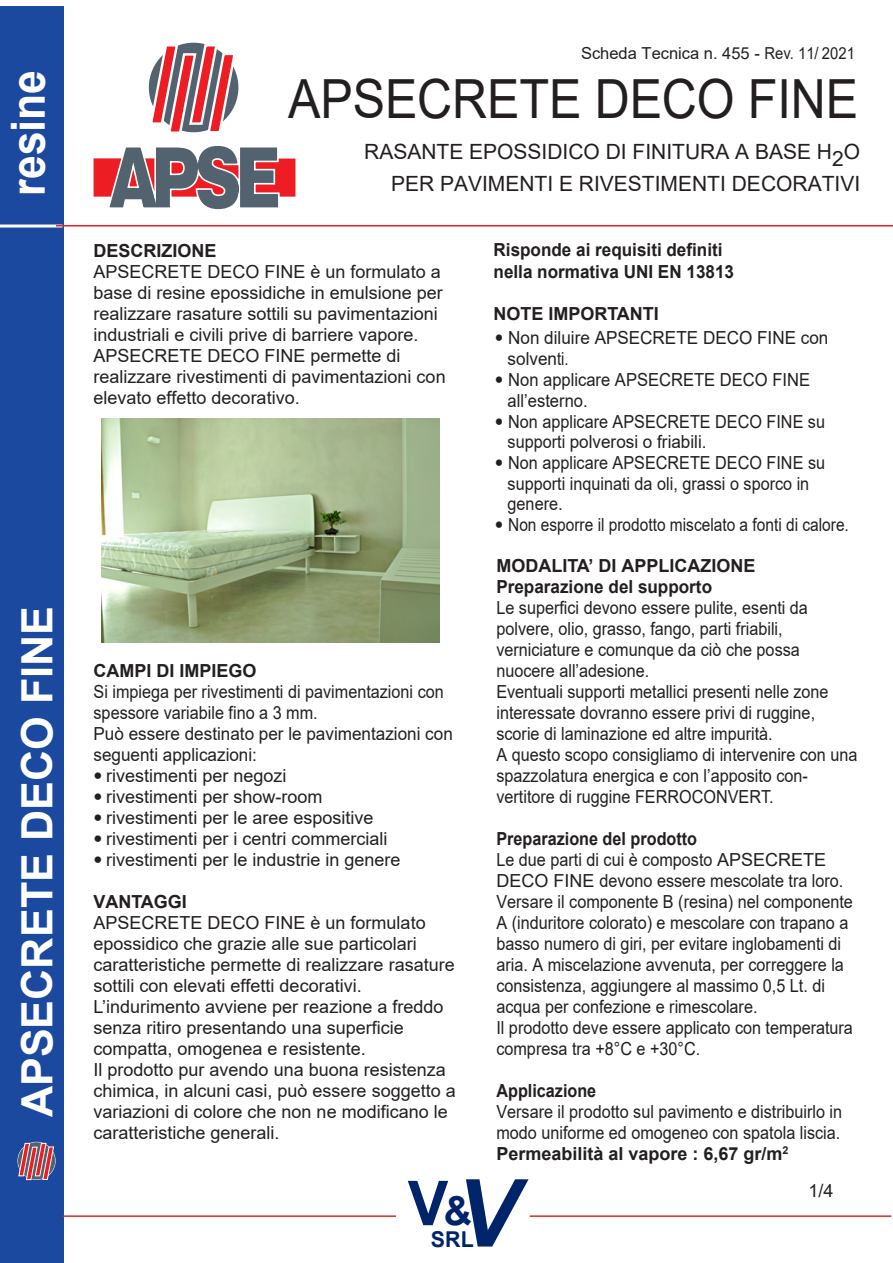
<style>
.page{position:relative;width:893px;height:1263px;background:#fff}
.page>*{position:absolute;margin:0;border:0;box-sizing:border-box;transform-origin:0 0}
.t1{font:italic 700 93.9px "Arial";color:#002469}
.t2{font:700 61.95px "Arial";color:#002469}
.t3{font:54px "Arial";letter-spacing:-.005em;color:#231f20;scale:.9 1}
.t4{font:700 47.1px "Arial";color:#fff;scale:.91 1}
.t5{font:700 43.2px "Arial";color:#fff}
.t6{font:700 21.9px "Arial";color:#002469}
.t7{font:21px/31.5px "Arial";color:#231f20;text-align:right}
.t8{font:18px/21px "Arial";color:#231f20;scale:.9 1}
.t9{font:18px/21px "Arial";color:#231f20}
.t10{font:700 18px/21px "Arial";color:#231f20}
.t11{font:700 18px/21.1px "Arial";color:#231f20;scale:.95 1}
.t12{font:18px "Arial";color:#231f20;scale:.86 1}
.t13{font:18px/21px "Arial";color:#231f20;scale:.92 1}
.t14{font:18px/20.5px "Arial";color:#231f20;scale:.95 1}
.t15{font:700 18px "Arial";color:#231f20;scale:.9 1}
.t16{font:16.5px "Arial";color:#231f20}
.s1{font-family:"Helvetica Neue"}
.s2{font-weight:700}
.s3{font-size:39.75px}
</style>
<div class="page">
<div style="left:1px;top:7px;width:63px;height:1256px;background:#1a499f"></div>
<hr style="left:0;top:224px;width:62px;height:3px;background:#fff">
<hr style="left:56px;top:225px;width:837px;height:2px;background:#ee1d23">
<svg style="left:148px;top:42px;width:89px;height:91px"></svg>
<svg style="left:94px;top:145px;width:201px;height:65px"></svg>
<svg style="left:17px;top:1142px;width:39px;height:39px"></svg>
<img style="left:102px;top:418px;width:338px;height:225px">
<hr style="left:63px;top:1215px;width:828px;height:2px;background:#dd2b1c">
<svg style="left:396px;top:1215px;width:134px;height:2px"></svg>
<h3 class="t4" style="left:-5px;top:196px;width:140px;rotate:-90deg">resine</h3>
<h3 class="t5" style="left:7px;top:1117px;width:513px;rotate:-90deg">APSECRETE DECO FINE</h3>
<p class="t16" style="left:581px;top:42px;width:275px">Scheda Tecnica n. 455 - Rev. 11/ 2021</p>
<h3 class="t3" style="left:288px;top:62px;width:635px">APSECRETE DECO FINE</h3>
<p class="t7" style="left:364px;top:136px;width:497px">RASANTE EPOSSIDICO DI FINITURA A BASE H2O<br>PER PAVIMENTI E RIVESTIMENTI DECORATIVI</p>
<p class="t11" style="left:494px;top:240px;width:255px">Risponde ai requisiti definiti nella normativa UNI EN 13813</p>
<p class="t10" style="left:494px;top:303px;width:167px">NOTE IMPORTANTI</p>
<p class="t14" style="left:508px;top:327px;width:339px;text-indent:-13px"><span class="s1">•</span> Non diluire APSECRETE DECO FINE con solventi.</p>
<p class="t13" style="left:508px;top:369px;width:330px;text-indent:-13px"><span class="s1">•</span> Non applicare APSECRETE DECO FINE all’esterno.</p>
<p class="t8" style="left:508px;top:412px;width:354px;line-height:20.1px;text-indent:-13px"><span class="s1">•</span> Non applicare APSECRETE DECO FINE su supporti polverosi o friabili.</p>
<p class="t8" style="left:508px;top:453px;width:354px;line-height:20.2px;text-indent:-13px"><span class="s1">•</span> Non applicare APSECRETE DECO FINE su supporti inquinati da oli, grassi o sporco in genere.</p>
<p class="t12" style="left:495px;top:512px;width:413px"><span class="s1">•</span> Non esporre il prodotto miscelato a fonti di calore.</p>
<p class="t10" style="left:496px;top:555px;width:261px">MODALITA’ DI APPLICAZIONE<br>Preparazione del supporto</p>
<p class="t8" style="left:496px;top:597px;width:403px">Le superfici devono essere pulite, esenti da polvere, olio, grasso, fango, parti friabili, verniciature e comunque da ciò che possa nuocere all’adesione.<br>Eventuali supporti metallici presenti nelle zone interessate dovranno essere privi di ruggine, scorie di laminazione ed altre impurità.<br>A questo scopo consigliamo di intervenire con una spazzolatura energica e con l’apposito con&shy;vertitore di ruggine FERROCONVERT.</p>
<p class="t15" style="left:496px;top:825px;width:225px">Preparazione del prodotto</p>
<p class="t8" style="left:496px;top:849px;width:398px">Le due parti di cui è composto APSECRETE DECO FINE devono essere mescolate tra loro.<br>Versare il componente B (resina) nel componente A (induritore colorato) e mescolare con trapano a basso numero di giri, per evitare inglobamenti di aria. A miscelazione avvenuta, per correggere la consistenza, aggiungere al massimo 0,5 Lt. di acqua per confezione e rimescolare.<br>Il prodotto deve essere applicato con temperatura compresa tra +8°C e +30°C.</p>
<p class="t15" style="left:496px;top:1077px;width:113px">Applicazione</p>
<p class="t8" style="left:496px;top:1101px;width:386px;text-align:justify">Versare il prodotto sul pavimento e distribuirlo in modo uniforme ed omogeneo con spatola liscia.<br><span class="s2">Permeabilità al vapore : 6,67 gr/m</span><sup>2</sup></p>
<p class="t9" style="left:809px;top:1180px;width:27px">1/4</p>
<p class="t10" style="left:94px;top:240px;width:125px">DESCRIZIONE</p>
<p class="t9" style="left:94px;top:261px;width:354px">APSECRETE DECO FINE è un formulato a base di resine epossidiche in emulsione per realizzare rasature sottili su pavimentazioni industriali e civili prive di barriere vapore.<br>APSECRETE DECO FINE permette di realizzare rivestimenti di pavimentazioni con elevato effetto decorativo.</p>
<p class="t10" style="left:94px;top:660px;width:165px">CAMPI DI IMPIEGO</p>
<p class="t8" style="left:94px;top:681px;width:401px">Si impiega per rivestimenti di pavimentazioni con spessore variabile fino a 3 mm.<br>Può essere destinato per le pavimentazioni con seguenti applicazioni:</p>
<p class="t9" style="left:94px;top:765px;width:194px"><span class="s1">•</span> rivestimenti per negozi</p>
<p class="t9" style="left:94px;top:786px;width:230px"><span class="s1">•</span> rivestimenti per show-room</p>
<p class="t9" style="left:94px;top:807px;width:281px"><span class="s1">•</span> rivestimenti per le aree espositive</p>
<p class="t9" style="left:94px;top:828px;width:295px"><span class="s1">•</span> rivestimenti per i centri commerciali</p>
<p class="t9" style="left:94px;top:849px;width:308px"><span class="s1">•</span> rivestimenti per le industrie in genere</p>
<p class="t10" style="left:94px;top:891px;width:95px">VANTAGGI</p>
<p class="t9" style="left:94px;top:912px;width:364px">APSECRETE DECO FINE è un formulato epossidico che grazie alle sue particolari caratteristiche permette di realizzare rasature sottili con elevati effetti decorativi.<br>L’indurimento avviene per reazione a freddo senza ritiro presentando una superficie compatta, omogenea e resistente.<br>Il prodotto pur avendo una buona resistenza chimica, in alcuni casi, può essere soggetto a variazioni di colore che non ne modificano le caratteristiche generali.</p>
<h1 class="t1" style="left:455px;top:1151px;width:63px">V</h1>
<h2 class="t2" style="left:408px;top:1160px;width:66px">V<span class="s3">&amp;</span></h2>
<p class="t6" style="left:431px;top:1223px;width:44px">SRL</p>
</div>
